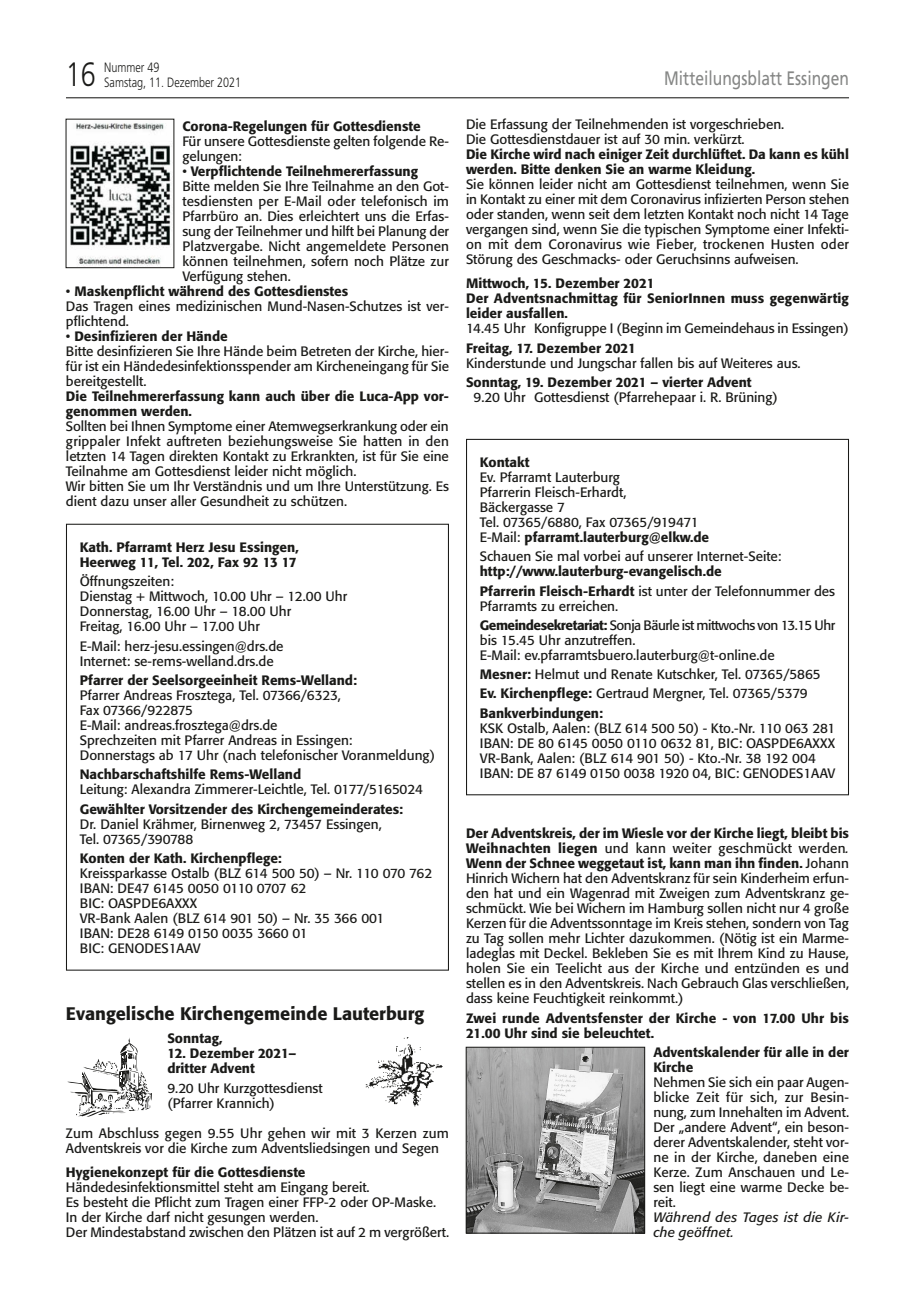
<style>
.page{position:relative;width:915px;height:1297px;background:#fff}
.page>*{position:absolute;margin:0;border:0;box-sizing:border-box;transform-origin:0 0}
.t1{font:300 33.75px "Frutiger";color:#1a1a18;scale:.8 1}
.t2{font:19.5px "Frutiger";color:#868786;scale:.8 1}
.t3{font:500 18px "Formata";color:#1a1a18}
.t4{font:13.5px/15px "Formata";color:#1a1a18}
.t5{font:500 13.5px/15px "Formata";color:#1a1a18}
.t6{font:13.5px/19.2px "Formata";letter-spacing:-.035em;color:#1a1a18}
.t7{font:italic 13.5px/15px "Formata";letter-spacing:.015em;color:#1a1a18}
.t8{font:300 13.5px "Frutiger";color:#1a1a18;scale:.8 1}
.s1{font-weight:500}
.s2{font-weight:400}
.s3{font-style:italic}
</style>
<div class="page">
<hr style="left:66px;top:97px;width:782px;height:1px;background:#1a1a18">
<img style="left:70px;top:123px;width:101px;height:143px">
<svg style="left:68px;top:1038px;width:84px;height:79px"></svg>
<img style="left:365px;top:1037px;width:78px;height:70px">
<div style="left:466px;top:439px;width:382px;height:356px;border:1px solid #1a1a18"></div>
<img style="left:468px;top:1049px;width:174px;height:182px">
<div style="left:466px;top:1047px;width:178px;height:186px;border:1px solid #1a1a18"></div>
<h1 class="t1" style="left:66px;top:55px;width:39px">16</h1>
<p class="t8" style="left:104px;top:60px;width:71px">Nummer 49</p>
<p class="t8" style="left:104px;top:75px;width:173px">Samstag, 11. Dezember 2021</p>
<h2 class="t2" style="left:664px;top:67px;width:232px">Mitteilungsblatt Essingen</h2>
<p class="t5" style="left:182px;top:119px;width:239px">Corona-Regelungen für Gottesdienste</p>
<p class="t4" style="left:182px;top:134px;width:268px">Für unsere Gottesdienste gelten folgende Re&shy;gelungen:</p>
<p class="t4" style="left:182px;top:164px;width:268px">• <span class="s1">Verpflichtende Teilnehmererfassung<br></span>Bitte melden Sie Ihre Teilnahme an den Got&shy;tesdiensten per E-Mail oder telefonisch im Pfarrbüro an. Dies erleichtert uns die Erfas&shy;sung der Teilnehmer und hilft bei Planung der Platzvergabe. Nicht angemeldete Personen können teilnehmen, sofern noch Plätze zur Verfügung stehen.</p>
<p class="t4" style="left:66px;top:284px;width:384px">• <span class="s1">Maskenpflicht während des Gottesdienstes<br></span>Das Tragen eines medizinischen Mund-Nasen-Schutzes ist ver&shy;pflichtend.</p>
<p class="t4" style="left:66px;top:329px;width:384px">• <span class="s1">Desinfizieren der Hände<br></span>Bitte desinfizieren Sie Ihre Hände beim Betreten der Kirche, hier&shy;für ist ein Händedesinfektionsspender am Kircheneingang für Sie bereitgestellt.</p>
<p class="t5" style="left:66px;top:389px;width:384px">Die Teilnehmererfassung kann auch über die Luca-App vor&shy;genommen werden.</p>
<p class="t4" style="left:66px;top:419px;width:384px">Sollten bei Ihnen Symptome einer Atemwegserkrankung oder ein grippaler Infekt auftreten beziehungsweise Sie hatten in den letzten 14 Tagen direkten Kontakt zu Erkrankten, ist für Sie eine Teilnahme am Gottesdienst leider nicht möglich.<br>Wir bitten Sie um Ihr Verständnis und um Ihre Unterstützung. Es dient dazu unser aller Gesundheit zu schützen.</p>
<p class="t5" style="left:80px;top:540px;width:220px">Kath. Pfarramt Herz Jesu Essingen,<br>Heerweg 11, Tel. 202, Fax 92 13 17</p>
<p class="t4" style="left:80px;top:574px;width:269px">Öffnungszeiten:<br>Dienstag + Mittwoch, 10.00 Uhr – 12.00 Uhr<br>Donnerstag, 16.00 Uhr – 18.00 Uhr<br>Freitag, 16.00 Uhr – 17.00 Uhr</p>
<p class="t4" style="left:80px;top:638px;width:205px">E-Mail: herz-jesu.essingen@drs.de<br>Internet: se-rems-welland.drs.de</p>
<p class="t5" style="left:80px;top:673px;width:278px">Pfarrer der Seelsorgeeinheit Rems-Welland:</p>
<p class="t4" style="left:80px;top:688px;width:356px">Pfarrer Andreas Frosztega, Tel. 07366/6323,<br>Fax 07366/922875<br>E-Mail: andreas.frosztega@drs.de<br>Sprechzeiten mit Pfarrer Andreas in Essingen:<br>Donnerstags ab 17 Uhr (nach telefonischer Voranmeldung)</p>
<p class="t5" style="left:80px;top:767px;width:223px">Nachbarschaftshilfe Rems-Welland</p>
<p class="t4" style="left:80px;top:782px;width:344px">Leitung: Alexandra Zimmerer-Leichtle, Tel. 0177/5165024</p>
<p class="t5" style="left:80px;top:801px;width:325px">Gewählter Vorsitzender des Kirchengemeinderates:</p>
<p class="t4" style="left:80px;top:816px;width:303px">Dr. Daniel Krähmer, Birnenweg 2, 73457 Essingen,<br>Tel. 07365/390788</p>
<p class="t5" style="left:80px;top:850px;width:203px">Konten der Kath. Kirchenpflege:</p>
<p class="t4" style="left:80px;top:865px;width:354px">Kreissparkasse Ostalb (BLZ 614 500 50) – Nr. 110 070 762<br>IBAN: DE47 6145 0050 0110 0707 62<br>BIC: OASPDE6AXXX<br>VR-Bank Aalen (BLZ 614 901 50) – Nr. 35 366 001<br>IBAN: DE28 6149 0150 0035 3660 01<br>BIC: GENODES1AAV</p>
<p class="t4" style="left:466px;top:116px;width:320px">Die Erfassung der Teilnehmenden ist vorgeschrieben.<br>Die Gottesdienstdauer ist auf 30 min. verkürzt.</p>
<p class="t5" style="left:466px;top:146px;width:384px">Die Kirche wird nach einiger Zeit durchlüftet. Da kann es kühl werden. Bitte denken Sie an warme Kleidung.</p>
<p class="t4" style="left:466px;top:176px;width:384px;text-align:justify">Sie können leider nicht am Gottesdienst teilnehmen, wenn Sie in Kontakt zu einer mit dem Coronavirus infizierten Person stehen oder standen, wenn seit dem letzten Kontakt noch nicht 14 Tage vergangen sind, wenn Sie die typischen Symptome einer Infekti&shy;on mit dem Coronavirus wie Fieber, trockenen Husten oder Störung des Geschmacks- oder Geruchsinns aufweisen.</p>
<p class="t5" style="left:466px;top:276px;width:384px">Mittwoch, 15. Dezember 2021<br>Der Adventsnachmittag für SeniorInnen muss gegenwärtig leider ausfallen.</p>
<p class="t4" style="left:466px;top:321px;width:384px">14.45 Uhr Konfigruppe I (Beginn im Gemeindehaus in Essingen)</p>
<p class="t5" style="left:466px;top:340px;width:171px">Freitag, 17. Dezember 2021</p>
<p class="t4" style="left:466px;top:355px;width:336px">Kinderstunde und Jungschar fallen bis auf Weiteres aus.</p>
<p class="t5" style="left:466px;top:375px;width:287px">Sonntag, 19. Dezember 2021 – vierter Advent</p>
<p class="t4" style="left:473px;top:390px;width:306px">9.20 Uhr Gottesdienst (Pfarrehepaar i. R. Brüning)</p>
<p class="t5" style="left:479px;top:455px;width:51px">Kontakt</p>
<p class="t4" style="left:479px;top:470px;width:231px">Ev. Pfarramt Lauterburg<br>Pfarrerin Fleisch-Erhardt,<br>Bäckergasse 7<br>Tel. 07365/6880, Fax 07365/919471<br>E-Mail: <span class="s1">pfarramt.lauterburg@elkw.de</span></p>
<p class="t4" style="left:479px;top:549px;width:303px">Schauen Sie mal vorbei auf unserer Internet-Seite:</p>
<p class="t5" style="left:479px;top:562px;width:357px;line-height:19.2px">http://www.lauterburg-evangelisch.de<br>Pfarrerin Fleisch-Erhardt <span class="s2">ist unter der Telefonnummer des</span></p>
<p class="t6" style="left:479px;top:596px;width:357px">Pfarramts zu erreichen.<br><span class="s1">Gemeindesekretariat:</span> Sonja Bäurle ist mittwochs von 13.15 Uhr</p>
<p class="t4" style="left:479px;top:633px;width:296px">bis 15.45 Uhr anzutreffen.<br>E-Mail: ev.pfarramtsbuero.lauterburg@t-online.de</p>
<p class="t4" style="left:479px;top:665px;width:342px;line-height:19.2px"><span class="s1">Mesner:</span> Helmut und Renate Kutschker, Tel. 07365/5865<br><span class="s1">Ev. Kirchenpflege:</span> Gertraud Mergner, Tel. 07365/5379<br><span class="s1">Bankverbindungen:</span></p>
<p class="t4" style="left:479px;top:720px;width:357px">KSK Ostalb, Aalen: (BLZ 614 500 50) - Kto.-Nr. 110 063 281<br>IBAN: DE 80 6145 0050 0110 0632 81, BIC: OASPDE6AXXX VR-Bank, Aalen: (BLZ 614 901 50) - Kto.-Nr. 38 192 004<br>IBAN: DE 87 6149 0150 0038 1920 04, BIC: GENODES1AAV</p>
<p class="t4" style="left:466px;top:826px;width:384px;text-align:justify"><span class="s1">Der Adventskreis, der im Wiesle vor der Kirche liegt, bleibt bis Weihnachten liegen</span> und kann weiter geschmückt werden<span class="s3">.<br></span><span class="s1">Wenn der Schnee weggetaut ist, kann man ihn finden.</span> Johann Hinrich Wichern hat den Adventskranz für sein Kinderheim erfun&shy;den hat und ein Wagenrad mit Zweigen zum Adventskranz ge&shy;schmückt. Wie bei Wichern im Hamburg sollen nicht nur 4 große Kerzen für die Adventssonntage im Kreis stehen, sondern von Tag zu Tag sollen mehr Lichter dazukommen. (Nötig ist ein Marme&shy;ladeglas mit Deckel. Bekleben Sie es mit Ihrem Kind zu Hause, holen Sie ein Teelicht aus der Kirche und entzünden es und stellen es in den Adventskreis. Nach Gebrauch Glas verschließen, dass keine Feuchtigkeit reinkommt.)</p>
<p class="t5" style="left:466px;top:1010px;width:384px">Zwei runde Adventsfenster der Kirche - von 17.00 Uhr bis<br>21.00 Uhr sind sie beleuchtet.</p>
<p class="t5" style="left:653px;top:1045px;width:197px">Adventskalender für alle in der<br>Kirche</p>
<p class="t4" style="left:653px;top:1075px;width:197px;text-align:justify">Nehmen Sie sich ein paar Augen&shy;blicke Zeit für sich, zur Besin&shy;nung, zum Innehalten im Advent.<br>Der „andere Advent“, ein beson&shy;derer Adventskalender, steht vor&shy;ne in der Kirche, daneben eine Kerze. Zum Anschauen und Le&shy;sen liegt eine warme Decke be&shy;reit.</p>
<p class="t7" style="left:653px;top:1210px;width:197px">Während des Tages ist die Kir&shy;che geöffnet.</p>
<h3 class="t3" style="left:66px;top:1002px;width:360px">Evangelische Kirchengemeinde Lauterburg</h3>
<p class="t5" style="left:167px;top:1031px;width:57px">Sonntag,</p>
<p class="t5" style="left:167px;top:1046px;width:130px">12. Dezember 2021– dritter Advent</p>
<p class="t4" style="left:167px;top:1081px;width:157px">9.20 Uhr Kurzgottesdienst (Pfarrer Krannich)</p>
<p class="t4" style="left:66px;top:1125px;width:384px">Zum Abschluss gegen 9.55 Uhr gehen wir mit 3 Kerzen zum<br>Adventskreis vor die Kirche zum Adventsliedsingen und Segen</p>
<p class="t5" style="left:66px;top:1165px;width:241px">Hygienekonzept für die Gottesdienste</p>
<p class="t4" style="left:66px;top:1180px;width:384px">Händedesinfektionsmittel steht am Eingang bereit.<br>Es besteht die Pflicht zum Tragen einer FFP-2 oder OP-Maske.<br>In der Kirche darf nicht gesungen werden.<br>Der Mindestabstand zwischen den Plätzen ist auf 2 m vergrößert.</p>
</div>
